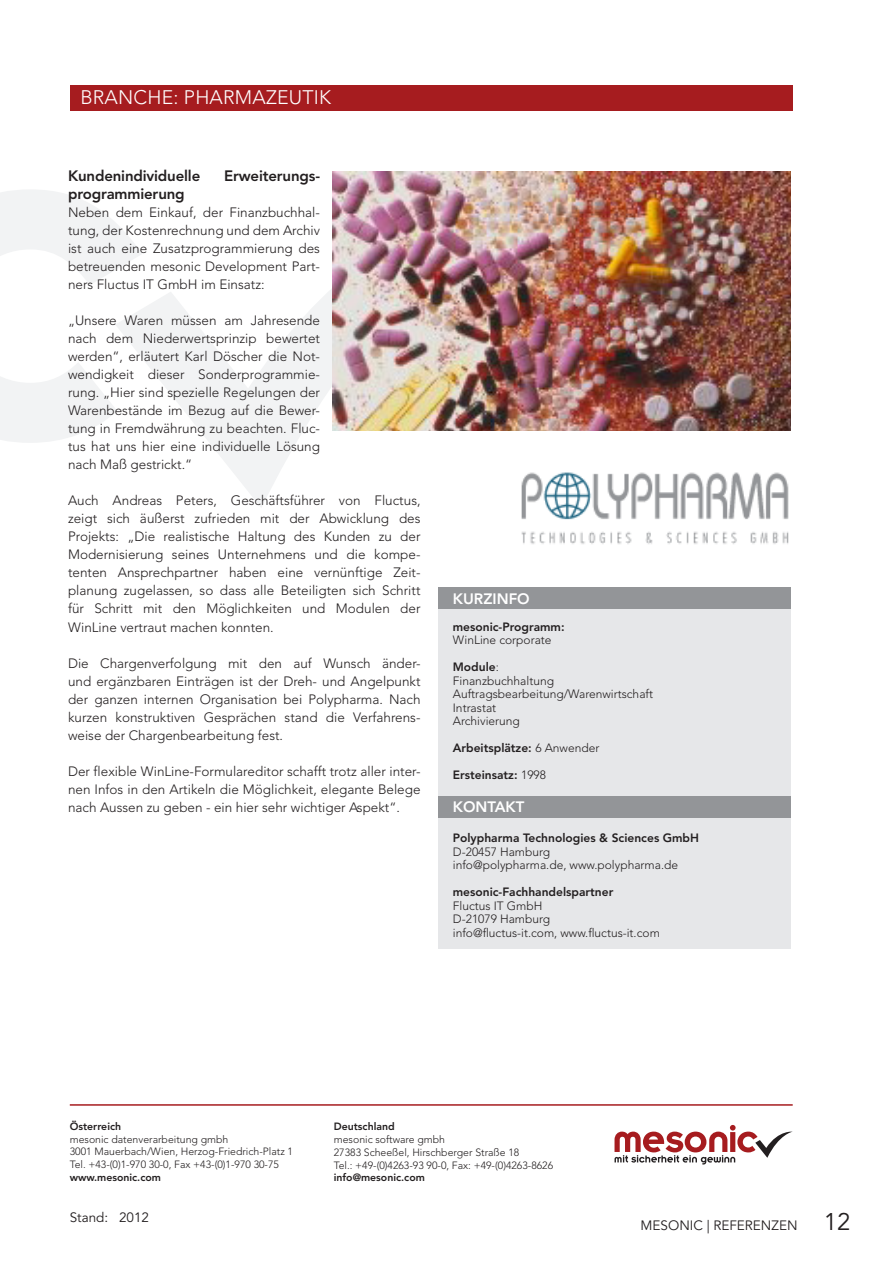
<style>
.page{position:relative;width:893px;height:1263px;background:#fff}
.page>*{position:absolute;margin:0;border:0;box-sizing:border-box;transform-origin:0 0}
.t1{font:300 19.5px "Avenir LT Pro";letter-spacing:.01em;color:#fff}
.t2{font:800 15px "Avenir LT Pro";letter-spacing:-.01em;color:#231f20}
.t3{font:800 15px "Avenir LT Pro";color:#fff}
.t4{font:300 13.5px/18px "Avenir LT Pro";color:#231f20;text-align:justify}
.t5{font:13.5px "Avenir LT Pro";color:#231f20}
.t6{font:300 12px "Avenir LT Pro";color:#231f20}
.t7{font:800 12px/13.5px "Avenir LT Pro";color:#231f20}
.t8{font:300 10.5px/12.6px "Avenir LT Pro";color:#231f20}
.t9{font:800 10.5px "Avenir LT Pro";color:#231f20}
.s1{font-weight:300}
.s2{font-size:24px}
</style>
<div class="page">
<div style="left:70px;top:85px;width:723px;height:25px;background:#a61c1f"></div>
<svg style="left:143px;top:171px;width:441px;height:336px"></svg>
<svg style="left:0;top:190px;width:143px;height:253px"></svg>
<hr style="left:70px;top:1104px;width:723px;height:2px;background:#a61c1f">
<svg style="left:614px;top:1125px;width:179px;height:39px"></svg>
<img style="left:333px;top:172px;width:458px;height:259px">
<img style="left:514px;top:460px;width:275px;height:84px">
<div style="left:438px;top:588px;width:353px;height:361px;background:#e6e7e9"></div>
<div style="left:438px;top:588px;width:353px;height:21px;background:#939598"></div>
<div style="left:438px;top:796px;width:353px;height:21px;background:#939598"></div>
<p class="t1" style="left:80px;top:86px;width:252px">BRANCHE: PHARMAZEUTIK</p>
<p class="t2" style="left:68px;top:167px;width:134px">Kundenindividuelle</p>
<p class="t2" style="left:224px;top:167px;width:97px">Erweiterungs-</p>
<p class="t2" style="left:68px;top:185px;width:118px">programmierung</p>
<p class="t4" style="left:68px;top:204px;width:254px">Neben dem Einkauf, der Finanzbuchhal&shy;tung, der Kostenrechnung und dem Archiv ist auch eine Zusatzprogrammierung des betreuenden mesonic Development Part&shy;ners Fluctus IT GmbH im Einsatz:</p>
<p class="t4" style="left:68px;top:312px;width:254px">„Unsere Waren müssen am Jahresende nach dem Niederwertsprinzip bewertet werden“, erläutert Karl Döscher die Not&shy;wendigkeit dieser Sonderprogrammie&shy;rung. „Hier sind spezielle Regelungen der Warenbestände im Bezug auf die Bewer&shy;tung in Fremdwährung zu beachten. Fluc&shy;tus hat uns hier eine individuelle Lösung nach Maß gestrickt.“</p>
<p class="t4" style="left:68px;top:492px;width:354px">Auch Andreas Peters, Geschäftsführer von Fluctus, zeigt sich äußerst zufrieden mit der Abwicklung des Projekts: „Die realistische Haltung des Kunden zu der Modernisierung seines Unternehmens und die kompe&shy;tenten Ansprechpartner haben eine vernünftige Zeit&shy;planung zugelassen, so dass alle Beteiligten sich Schritt für Schritt mit den Möglichkeiten und Modulen der WinLine vertraut machen konnten.</p>
<p class="t4" style="left:68px;top:654px;width:354px">Die Chargenverfolgung mit den auf Wunsch änder&shy;und ergänzbaren Einträgen ist der Dreh- und Angelpunkt der ganzen internen Organisation bei Polypharma. Nach kurzen konstruktiven Gesprächen stand die Verfahrens&shy;weise der Chargenbearbeitung fest.</p>
<p class="t4" style="left:68px;top:762px;width:354px">Der flexible WinLine-Formulareditor schafft trotz aller inter&shy;nen Infos in den Artikeln die Möglichkeit, elegante Belege nach Aussen zu geben - ein hier sehr wichtiger Aspekt“.</p>
<p class="t3" style="left:453px;top:589px;width:78px">KURZINFO</p>
<p class="t7" style="left:453px;top:620px;width:113px">mesonic-Programm:</p>
<p class="t6" style="left:453px;top:633px;width:100px">WinLine corporate</p>
<p class="t7" style="left:453px;top:660px;width:48px">Module<span class="s1">:</span></p>
<p class="t6" style="left:453px;top:673px;width:103px">Finanzbuchhaltung</p>
<p class="t6" style="left:453px;top:687px;width:202px">Auftragsbearbeitung/Warenwirtschaft</p>
<p class="t6" style="left:453px;top:700px;width:45px">Intrastat</p>
<p class="t6" style="left:453px;top:714px;width:69px">Archivierung</p>
<p class="t7" style="left:453px;top:741px;width:148px">Arbeitsplätze: <span class="s1">6 Anwender</span></p>
<p class="t7" style="left:453px;top:768px;width:95px">Ersteinsatz: <span class="s1">1998</span></p>
<p class="t3" style="left:453px;top:798px;width:73px">KONTAKT</p>
<p class="t7" style="left:453px;top:831px;width:248px">Polypharma Technologies &amp; Sciences GmbH<br><span class="s1">D-20457 Hamburg</span></p>
<p class="t6" style="left:453px;top:858px;width:227px">info@polypharma.de, www.polypharma.de</p>
<p class="t7" style="left:453px;top:885px;width:162px">mesonic-Fachhandelspartner</p>
<p class="t6" style="left:453px;top:898px;width:91px">Fluctus IT GmbH</p>
<p class="t6" style="left:453px;top:912px;width:99px">D-21079 Hamburg</p>
<p class="t6" style="left:453px;top:925px;width:209px">info@fluctus-it.com, www.fluctus-it.com</p>
<p class="t9" style="left:70px;top:1120px;width:53px">Österreich</p>
<p class="t8" style="left:70px;top:1133px;width:225px">mesonic datenverarbeitung gmbh<br>3001 Mauerbach/Wien, Herzog-Friedrich-Platz 1<br>Tel. +43-(0)1-970 30-0, Fax +43-(0)1-970 30-75</p>
<p class="t9" style="left:70px;top:1171px;width:93px">www.mesonic.com</p>
<p class="t9" style="left:334px;top:1120px;width:62px">Deutschland</p>
<p class="t8" style="left:334px;top:1133px;width:221px">mesonic software gmbh<br>27383 Scheeßel, Hirschberger Straße 18<br>Tel.: +49-(0)4263-93 90-0, Fax: +49-(0)4263-8626</p>
<p class="t9" style="left:334px;top:1171px;width:93px">info@mesonic.com</p>
<p class="t5" style="left:70px;top:1209px;width:40px">Stand:</p>
<p class="t5" style="left:641px;top:1217px;width:211px">MESONIC | REFERENZEN <span class="s2">12</span></p>
<p class="t5" style="left:119px;top:1209px;width:32px">2012</p>
</div>
